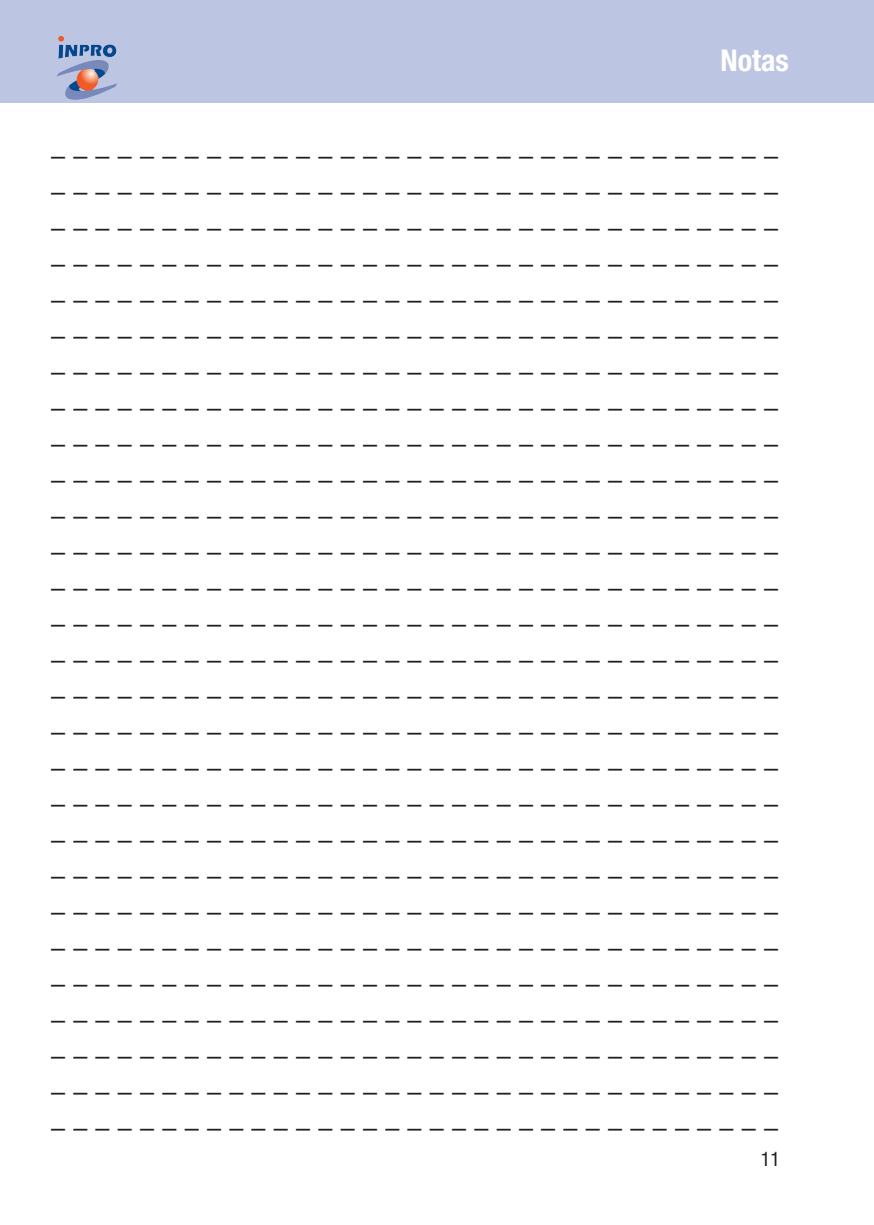
<style>
.page{position:relative;width:874px;height:1225px;background:#fff}
.page>*{position:absolute;margin:0;border:0;box-sizing:border-box;transform-origin:0 0}
.t1{font:700 condensed 30px "Helvetica Neue";color:#fff}
.t2{font:28px/36px "Futura BT";color:#231f20;text-align:justify}
.t3{font:condensed 20px "Helvetica Neue";color:#231f20}
</style>
<div class="page">
<div style="left:0;top:0;width:17px;height:102px;background:#bcc5e2"></div>
<div style="left:17px;top:0;width:856px;height:102px;background:#bcc5e2"></div>
<img style="left:57px;top:36px;width:60px;height:64px">
<p class="t1" style="left:720px;top:42px;width:70px">Notas</p>
<p class="t2" style="left:51px;top:123px;width:728px">_ _ _ _ _ _ _ _ _ _ _ _ _ _ _ _ _ _ _ _ _ _ _ _ _ _ _ _ _ _ _ _ _ _ _ _ _ _ _ _ _ _ _ _ _ _ _ _ _ _ _ _ _ _ _ _ _ _ _ _ _ _ _ _ _ _ _ _ _ _ _ _ _ _ _ _ _ _ _ _ _ _ _ _ _ _ _ _ _ _ _ _ _ _ _ _ _ _ _ _ _ _ _ _ _ _ _ _ _ _ _ _ _ _ _ _ _ _ _ _ _ _ _ _ _ _ _ _ _ _ _ _ _ _ _ _ _ _ _ _ _ _ _ _ _ _ _ _ _ _ _ _ _ _ _ _ _ _ _ _ _ _ _ _ _ _ _ _ _ _ _ _ _ _ _ _ _ _ _ _ _ _ _ _ _ _ _ _ _ _ _ _ _ _ _ _ _ _ _ _ _ _ _ _ _ _ _ _ _ _ _ _ _ _ _ _ _ _ _ _ _ _ _ _ _ _ _ _ _ _ _ _ _ _ _ _ _ _ _ _ _ _ _ _ _ _ _ _ _ _ _ _ _ _ _ _ _ _ _ _ _ _ _ _ _ _ _ _ _ _ _ _ _ _ _ _ _ _ _ _ _ _ _ _ _ _ _ _ _ _ _ _ _ _ _ _ _ _ _ _ _ _ _ _ _ _ _ _ _ _ _ _ _ _ _ _ _ _ _ _ _ _ _ _ _ _ _ _ _ _ _ _ _ _ _ _ _ _ _ _ _ _ _ _ _ _ _ _ _ _ _ _ _ _ _ _ _ _ _ _ _ _ _ _ _ _ _ _ _ _ _ _ _ _ _ _ _ _ _ _ _ _ _ _ _ _ _ _ _ _ _ _ _ _ _ _ _ _ _ _ _ _ _ _ _ _ _ _ _ _ _ _ _ _ _ _ _ _ _ _ _ _ _ _ _ _ _ _ _ _ _ _ _ _ _ _ _ _ _ _ _ _ _ _ _ _ _ _ _ _ _ _ _ _ _ _ _ _ _ _ _ _ _ _ _ _ _ _ _ _ _ _ _ _ _ _ _ _ _ _ _ _ _ _ _ _ _ _ _ _ _ _ _ _ _ _ _ _ _ _ _ _ _ _ _ _ _ _ _ _ _ _ _ _ _ _ _ _ _ _ _ _ _ _ _ _ _ _ _ _ _ _ _ _ _ _ _ _ _ _ _ _ _ _ _ _ _ _ _ _ _ _ _ _ _ _ _ _ _ _ _ _ _ _ _ _ _ _ _ _ _ _ _ _ _ _ _ _ _ _ _ _ _ _ _ _ _ _ _ _ _ _ _ _ _ _ _ _ _ _ _ _ _ _ _ _ _ _ _ _ _ _ _ _ _ _ _ _ _ _ _ _ _ _ _ _ _ _ _ _ _ _ _ _ _ _ _ _ _ _ _ _ _ _ _ _ _ _ _ _ _ _ _ _ _ _ _ _ _ _ _ _ _ _ _ _ _ _ _ _ _ _ _ _ _ _ _ _ _ _ _ _ _ _ _ _ _ _ _ _ _ _ _ _ _ _ _ _ _ _ _ _ _ _ _ _ _ _ _ _ _ _ _ _ _ _ _ _ _ _ _ _ _ _ _ _ _ _ _ _ _ _ _ _ _ _ _ _ _ _ _ _ _ _ _ _ _ _ _ _ _ _ _ _ _ _ _ _ _ _ _ _ _ _ _ _ _ _ _ _ _ _ _ _ _ _ _ _ _ _ _ _ _ _ _ _ _ _ _ _ _ _ _ _ _ _ _ _ _ _ _ _ _ _ _ _ _ _ _ _ _ _ _ _ _ _ _ _ _ _ _ _ _ _ _ _ _ _ _ _ _ _ _ _ _ _ _ _ _ _ _ _ _ _ _ _ _ _ _ _ _ _ _ _ _ _ _ _ _ _ _ _ _ _ _ _ _ _ _ _ _ _ _ _ _ _ _ _ _ _ _ _ _ _ _ _ _ _ _ _ _ _ _ _ _ _ _ _ _ _ _ _ _ _ _ _ _ _ _ _ _ _ _ _ _ _ _ _ _ _ _ _ _ _</p>
<p class="t3" style="left:760px;top:1147px;width:21px">11</p>
</div>
